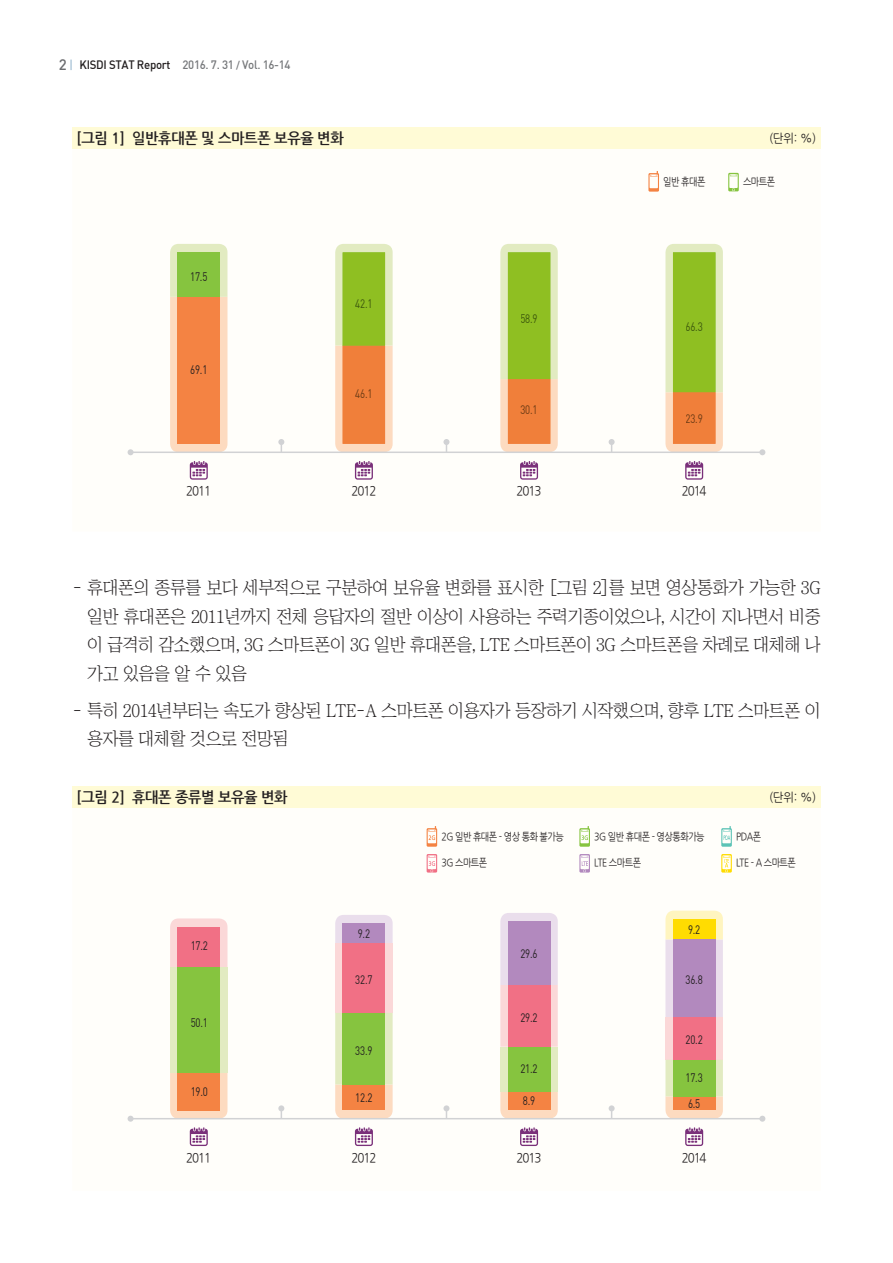
<style>
.page{position:relative;width:893px;height:1263px;background:#fff}
.page>*{position:absolute;margin:0;border:0;box-sizing:border-box;transform-origin:0 0}
.t1{font:18px/28.5px "Chosunilbo NM";letter-spacing:-.02em;color:#231f20;text-align:justify}
.t2{font:700 15px "Nanum Gothic";letter-spacing:-.02em;color:#231f20;scale:.95 1}
.t3{font:12.9px "Nanum Gothic";letter-spacing:-.09em;color:#231f20;scale:.9 1}
.t4{font:12.15px/25.7px "Dinreg";letter-spacing:-.02em;color:#231f20;scale:.8 1}
.t5{font:12px "Dinmed";letter-spacing:-.025em;color:#76787b;scale:.95 1}
.t6{font:12px "Nanum Gothic";color:#231f20;scale:.95 1}
.t7{font:10.5px "Nanum Gothic";letter-spacing:-.05em;color:#231f20;scale:.85 1}
.s1{font-size:15px;color:#6c6d70}
.s2{font-family:"YDVY Mj O24";font-size:10.5px;color:#23689a}
.s3{color:#231f20}
.s4{font-size:10.5px}
</style>
<div class="page">
<div style="left:72px;top:128px;width:749px;height:21px;background:#fffbd6"></div>
<svg style="left:648px;top:171px;width:11px;height:21px"></svg>
<svg style="left:728px;top:173px;width:11px;height:18px"></svg>
<svg style="left:170px;top:244px;width:57px;height:207px;background:#f3dcba"></svg>
<div style="left:178px;top:297px;width:42px;height:147px;background:#f48343"></div>
<div style="left:178px;top:252px;width:42px;height:45px;background:#86c43f"></div>
<svg style="left:190px;top:461px;width:18px;height:19px"></svg>
<svg style="left:335px;top:244px;width:58px;height:207px;background:#d0b45e"></svg>
<div style="left:356px;top:299px;width:15px;height:9px;background:#8fbf22"></div>
<svg style="left:355px;top:461px;width:18px;height:19px"></svg>
<svg style="left:500px;top:244px;width:58px;height:207px;background:#c3bc5a"></svg>
<div style="left:521px;top:314px;width:16px;height:9px;background:#8fbf22"></div>
<svg style="left:520px;top:461px;width:18px;height:19px"></svg>
<svg style="left:665px;top:244px;width:58px;height:207px;background:#bebf59"></svg>
<div style="left:686px;top:322px;width:16px;height:9px;background:#8fbf22"></div>
<svg style="left:685px;top:461px;width:18px;height:19px"></svg>
<hr style="left:131px;top:451px;width:631px;height:2px;background:#d1d2d4">
<svg style="left:128px;top:449px;width:6px;height:6px"></svg>
<svg style="left:759px;top:449px;width:6px;height:6px"></svg>
<svg style="left:278px;top:439px;width:6px;height:13px"></svg>
<svg style="left:443px;top:439px;width:6px;height:13px"></svg>
<svg style="left:609px;top:439px;width:6px;height:13px"></svg>
<div style="left:72px;top:787px;width:749px;height:21px;background:#fffbd6"></div>
<svg style="left:427px;top:826px;width:10px;height:21px"></svg>
<svg style="left:427px;top:854px;width:10px;height:18px"></svg>
<svg style="left:579px;top:826px;width:11px;height:21px"></svg>
<svg style="left:579px;top:854px;width:11px;height:18px"></svg>
<svg style="left:721px;top:826px;width:11px;height:21px"></svg>
<svg style="left:721px;top:854px;width:11px;height:18px"></svg>
<svg style="left:190px;top:1127px;width:18px;height:19px"></svg>
<svg style="left:355px;top:1127px;width:18px;height:19px"></svg>
<svg style="left:520px;top:1127px;width:18px;height:19px"></svg>
<svg style="left:685px;top:1127px;width:18px;height:19px"></svg>
<svg style="left:278px;top:1105px;width:6px;height:13px"></svg>
<svg style="left:443px;top:1105px;width:6px;height:13px"></svg>
<svg style="left:609px;top:1105px;width:6px;height:13px"></svg>
<svg style="left:665px;top:910px;width:58px;height:208px;background:#f1e0cf"></svg>
<div style="left:673px;top:919px;width:42px;height:21px;background:#ffdc01"></div>
<div style="left:673px;top:1096px;width:42px;height:14px;background:#f48343"></div>
<div style="left:673px;top:940px;width:42px;height:77px;background:#b289be"></div>
<div style="left:673px;top:1017px;width:42px;height:43px;background:#f17085"></div>
<div style="left:673px;top:1060px;width:42px;height:36px;background:#86c43f"></div>
<svg style="left:500px;top:913px;width:58px;height:205px;background:#eedbd3"></svg>
<div style="left:508px;top:921px;width:42px;height:64px;background:#b289be"></div>
<div style="left:508px;top:1091px;width:42px;height:19px;background:#f48343"></div>
<div style="left:508px;top:985px;width:42px;height:62px;background:#f17085"></div>
<div style="left:508px;top:1047px;width:42px;height:44px;background:#86c43f"></div>
<svg style="left:335px;top:915px;width:58px;height:29px"></svg>
<div style="left:335px;top:944px;width:58px;height:69px;background:#fbd8d8"></div>
<svg style="left:335px;top:1013px;width:58px;height:105px;background:#eae2bc"></svg>
<div style="left:343px;top:923px;width:42px;height:21px;background:#b289be"></div>
<div style="left:343px;top:1084px;width:42px;height:26px;background:#f48343"></div>
<div style="left:343px;top:944px;width:42px;height:69px;background:#f17085"></div>
<div style="left:343px;top:1013px;width:42px;height:71px;background:#86c43f"></div>
<svg style="left:170px;top:1073px;width:57px;height:45px"></svg>
<svg style="left:170px;top:918px;width:57px;height:49px"></svg>
<div style="left:170px;top:967px;width:57px;height:106px;background:#e2ebc1"></div>
<div style="left:178px;top:1073px;width:42px;height:37px;background:#f48343"></div>
<div style="left:178px;top:927px;width:42px;height:40px;background:#f17085"></div>
<div style="left:178px;top:967px;width:42px;height:106px;background:#86c43f"></div>
<hr style="left:131px;top:1118px;width:631px;height:1px;background:#d1d2d4">
<svg style="left:128px;top:1116px;width:6px;height:6px"></svg>
<svg style="left:759px;top:1116px;width:6px;height:6px"></svg>
<p class="t5" style="left:59px;top:57px;width:246px"><span class="s1">2</span><span class="s2">│</span> <span class="s3">KISDI STAT Report</span> 2016. 7. 31 <span class="s4">/</span> Vol. 16-14</p>
<p class="t2" style="left:77px;top:131px;width:283px">[그림 1] 일반휴대폰 및 스마트폰 보유율 변화</p>
<p class="t6" style="left:769px;top:132px;width:51px">(단위: %)</p>
<p class="t7" style="left:663px;top:177px;width:51px">일반 휴대폰</p>
<p class="t7" style="left:743px;top:177px;width:39px">스마트폰</p>
<p class="t4" style="left:190px;top:264px;width:23px">17.5</p>
<p class="t4" style="left:190px;top:356px;width:23px">69.1</p>
<p class="t3" style="left:186px;top:485px;width:29px">2011</p>
<p class="t4" style="left:355px;top:290px;width:23px">42.1</p>
<p class="t4" style="left:355px;top:380px;width:23px">46.1</p>
<p class="t3" style="left:351px;top:485px;width:29px">2012</p>
<p class="t4" style="left:520px;top:305px;width:23px">58.9</p>
<p class="t4" style="left:520px;top:397px;width:23px">30.1</p>
<p class="t3" style="left:517px;top:485px;width:29px">2013</p>
<p class="t4" style="left:686px;top:314px;width:23px">66.3</p>
<p class="t4" style="left:686px;top:405px;width:23px">23.9</p>
<p class="t3" style="left:682px;top:485px;width:29px">2014</p>
<p class="t1" style="left:87px;top:573px;width:735px;text-indent:-15px">- 휴대폰의 종류를 보다 세부적으로 구분하여 보유율 변화를 표시한 [그림 2]를 보면 영상통화가 가능한 3G 일반 휴대폰은 2011년까지 전체 응답자의 절반 이상이 사용하는 주력기종이었으나, 시간이 지나면서 비중 이 급격히 감소했으며, 3G 스마트폰이 3G 일반 휴대폰을, LTE 스마트폰이 3G 스마트폰을 차례로 대체해 나 가고 있음을 알 수 있음</p>
<p class="t1" style="left:87px;top:696px;width:735px;text-indent:-15px">- 특히 2014년부터는 속도가 향상된 LTE-A 스마트폰 이용자가 등장하기 시작했으며, 향후 LTE 스마트폰 이 용자를 대체할 것으로 전망됨</p>
<p class="t2" style="left:77px;top:790px;width:224px">[그림 2] 휴대폰 종류별 보유율 변화</p>
<p class="t6" style="left:769px;top:791px;width:51px">(단위: %)</p>
<p class="t7" style="left:441px;top:831px;width:146px">2G 일반 휴대폰 - 영상 통화 불가능</p>
<p class="t7" style="left:441px;top:858px;width:56px">3G 스마트폰</p>
<p class="t7" style="left:594px;top:831px;width:131px">3G 일반 휴대폰 - 영상통화가능</p>
<p class="t7" style="left:594px;top:858px;width:57px">LTE 스마트폰</p>
<p class="t7" style="left:736px;top:831px;width:31px">PDA폰</p>
<p class="t7" style="left:736px;top:858px;width:72px">LTE - A 스마트폰</p>
<p class="t4" style="left:191px;top:932px;width:23px">17.2</p>
<p class="t4" style="left:191px;top:1009px;width:23px">50.1</p>
<p class="t4" style="left:191px;top:1079px;width:23px">19.0</p>
<p class="t4" style="left:358px;top:920px;width:17px">9.2</p>
<p class="t4" style="left:355px;top:967px;width:23px">32.7</p>
<p class="t4" style="left:355px;top:1038px;width:23px">33.9</p>
<p class="t4" style="left:355px;top:1084px;width:23px">12.2</p>
<p class="t4" style="left:520px;top:940px;width:23px">29.6</p>
<p class="t4" style="left:520px;top:1004px;width:23px">29.2</p>
<p class="t4" style="left:520px;top:1055px;width:23px">21.2</p>
<p class="t4" style="left:523px;top:1087px;width:17px">8.9</p>
<p class="t4" style="left:688px;top:916px;width:17px">9.2</p>
<p class="t4" style="left:686px;top:967px;width:23px">36.8</p>
<p class="t4" style="left:686px;top:1026px;width:23px">20.2</p>
<p class="t4" style="left:686px;top:1064px;width:23px">17.3<br>6.5</p>
<p class="t3" style="left:186px;top:1151px;width:29px">2011</p>
<p class="t3" style="left:351px;top:1151px;width:29px">2012</p>
<p class="t3" style="left:517px;top:1151px;width:29px">2013</p>
<p class="t3" style="left:682px;top:1151px;width:29px">2014</p>
</div>
